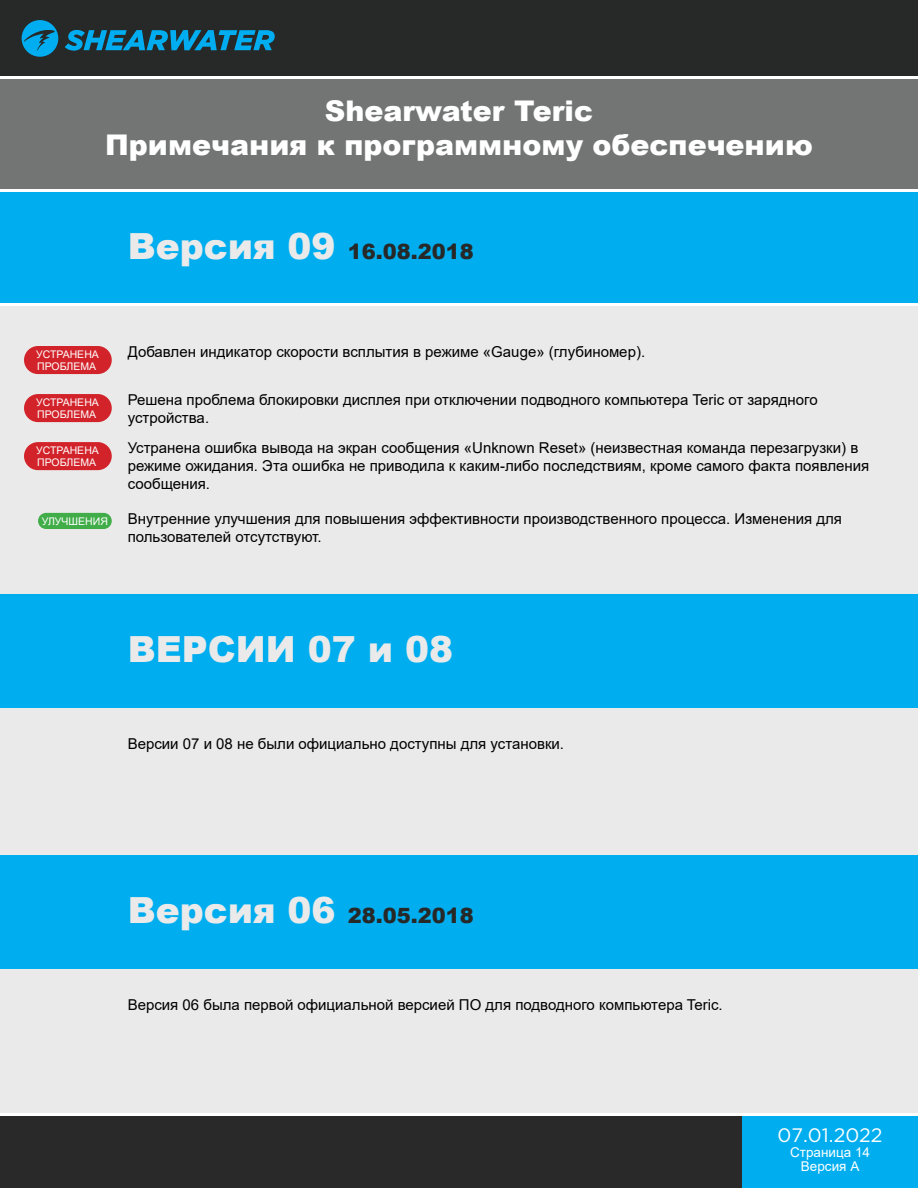
<style>
.page{position:relative;width:918px;height:1188px;background:#fff}
.page>*{position:absolute;margin:0;border:0;box-sizing:border-box;transform-origin:0 0}
.t1{font:900 36px "Arial";color:#eaeaea}
.t2{font:900 28.5px/34.2px "Arial";color:#fff;text-align:center}
.t3{font:900 21px "Arial";color:#272828}
.t4{font:19.5px "Gotham HTF";color:#fff}
.t5{font:15px/18px "Arial";color:#000}
.t6{font:13.5px "Arial";color:#fff}
.t7{font:10.5px/12.6px "Arial";color:#fff}
.s1{font-size:36px;color:#eaeaea}
</style>
<div class="page">
<div style="left:0;top:0;width:918px;height:77px;background:#272828"></div>
<div style="left:0;top:1114px;width:918px;height:74px;background:#292929"></div>
<div style="left:0;top:305px;width:918px;height:809px;background:#eaeaea"></div>
<svg style="left:65px;top:30px;width:210px;height:21px"></svg>
<svg style="left:22px;top:20px;width:36px;height:37px"></svg>
<div style="left:0;top:191px;width:918px;height:114px;background:#00aeef"></div>
<div style="left:0;top:77px;width:918px;height:114px;background:#737474"></div>
<div style="left:742px;top:1114px;width:176px;height:74px;background:#00aeef"></div>
<hr style="left:0;top:76px;width:918px;height:3px;background:#fff">
<hr style="left:0;top:189px;width:918px;height:3px;background:#fff">
<hr style="left:0;top:303px;width:918px;height:3px;background:#fff">
<hr style="left:0;top:1113px;width:918px;height:3px;background:#fff">
<div style="left:0;top:594px;width:918px;height:114px;background:#00aeef"></div>
<div style="left:0;top:855px;width:918px;height:114px;background:#00aeef"></div>
<div style="left:25px;top:347px;width:86px;height:26px;background:#d2232a;border-radius:13px"></div>
<div style="left:24px;top:346px;width:88px;height:28px;border:2px solid #d2232a;border-radius:13px"></div>
<div style="left:25px;top:395px;width:86px;height:26px;background:#d2232a;border-radius:13px"></div>
<div style="left:24px;top:394px;width:88px;height:28px;border:2px solid #d2232a;border-radius:13px"></div>
<div style="left:25px;top:443px;width:86px;height:26px;background:#d2232a;border-radius:13px"></div>
<div style="left:24px;top:442px;width:88px;height:28px;border:2px solid #d2232a;border-radius:13px"></div>
<div style="left:39px;top:514px;width:72px;height:14px;background:#41ad49;border-radius:7px"></div>
<div style="left:38px;top:513px;width:74px;height:16px;border:2px solid #41ad49;border-radius:7px"></div>
<h2 class="t2" style="left:105px;top:93px;width:709px">Shearwater Teric<br>Примечания к программному обеспечению</h2>
<h3 class="t3" style="left:128px;top:236px;width:347px"><span class="s1">Версия 09</span> 16.08.2018</h3>
<p class="t7" style="left:36px;top:348px;width:64px">УСТРАНЕНА<br>ПРОБЛЕМА</p>
<p class="t7" style="left:36px;top:396px;width:64px">УСТРАНЕНА<br>ПРОБЛЕМА</p>
<p class="t7" style="left:36px;top:444px;width:64px">УСТРАНЕНА<br>ПРОБЛЕМА</p>
<p class="t7" style="left:42px;top:515px;width:68px">УЛУЧШЕНИЯ</p>
<p class="t5" style="left:128px;top:343px;width:519px">Добавлен индикатор скорости всплытия в режиме «Gauge» (глубиномер).</p>
<p class="t5" style="left:128px;top:391px;width:692px">Решена проблема блокировки дисплея при отключении подводного компьютера Teric от зарядного устройства.</p>
<p class="t5" style="left:128px;top:439px;width:743px">Устранена ошибка вывода на экран сообщения «Unknown Reset» (неизвестная команда перезагрузки) в режиме ожидания. Эта ошибка не приводила к каким-либо последствиям, кроме самого факта появления сообщения.</p>
<p class="t5" style="left:128px;top:509px;width:716px">Внутренние улучшения для повышения эффективности производственного процесса. Изменения для пользователей отсутствуют.</p>
<h1 class="t1" style="left:128px;top:623px;width:327px">ВЕРСИИ 07 и 08</h1>
<p class="t5" style="left:128px;top:734px;width:438px">Версии 07 и 08 не были официально доступны для установки.</p>
<h3 class="t3" style="left:128px;top:901px;width:347px"><span class="s1">Версия 06</span> 28.05.2018</h3>
<p class="t5" style="left:128px;top:996px;width:597px">Версия 06 была первой официальной версией ПО для подводного компьютера Teric.</p>
<h3 class="t4" style="left:778px;top:1125px;width:107px">07.01.2022</h3>
<p class="t6" style="left:801px;top:1157px;width:60px">Версия А</p>
<p class="t6" style="left:790px;top:1143px;width:81px">Страница 14</p>
</div>
